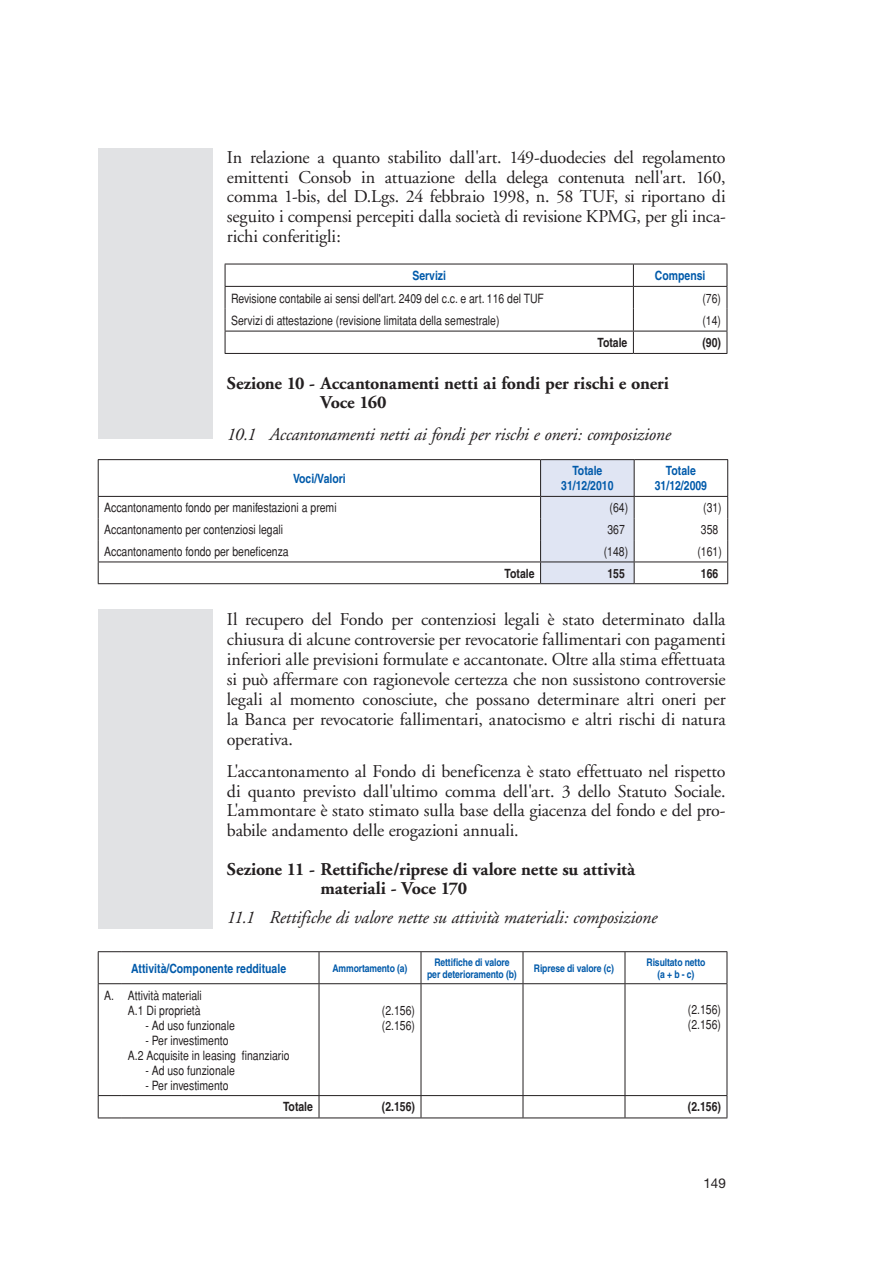
<style>
.page{position:relative;width:872px;height:1263px;background:#fff}
.page>*{position:absolute;margin:0;border:0;box-sizing:border-box;transform-origin:0 0}
.t1{font:18px/20px "Adobe Garamond";letter-spacing:-.01em;color:#231f20;text-align:justify}
.t2{font:700 18px/19.2px "Adobe Garamond";letter-spacing:-.005em;color:#231f20}
.t3{font:italic 18px "Adobe Garamond";letter-spacing:-.01em;color:#231f20}
.t4{font:13.5px "Helvetica Neue";color:#231f20}
.t5{font:condensed 12.75px/15px "Helvetica";color:#231f20}
.t6{font:700 condensed 12.75px/15px "Helvetica";color:#015aaa;text-align:center}
.t7{font:700 condensed 12.75px "Helvetica";color:#231f20}
.t8{font:700 condensed 10.5px/12px "Helvetica";letter-spacing:-.01em;color:#015aaa;text-align:center}
</style>
<div class="page">
<div style="left:98px;top:609px;width:115px;height:319px;background:#e1e2e4"></div>
<div style="left:98px;top:149px;width:115px;height:290px;background:#e1e2e4"></div>
<svg style="left:226px;top:265px;width:500px;height:88px"></svg>
<hr style="left:225px;top:264px;width:408px;height:1px;background:#231f20">
<hr style="left:633px;top:264px;width:94px;height:1px;background:#231f20">
<hr style="left:225px;top:286px;width:408px;height:1px;background:#231f20">
<hr style="left:633px;top:286px;width:94px;height:1px;background:#231f20">
<hr style="left:225px;top:331px;width:408px;height:1px;background:#231f20">
<svg style="left:225px;top:264px;width:1px;height:89px"></svg>
<hr style="left:633px;top:331px;width:94px;height:1px;background:#231f20">
<svg style="left:633px;top:264px;width:1px;height:89px"></svg>
<svg style="left:726px;top:264px;width:1px;height:89px"></svg>
<hr style="left:225px;top:353px;width:408px;height:1px;background:#231f20">
<hr style="left:633px;top:353px;width:94px;height:1px;background:#231f20">
<svg style="left:99px;top:460px;width:628px;height:102px"></svg>
<hr style="left:98px;top:459px;width:442px;height:1px;background:#231f20">
<hr style="left:98px;top:460px;width:1px;height:36px;background:#231f20">
<hr style="left:540px;top:459px;width:94px;height:1px;background:#231f20">
<hr style="left:634px;top:459px;width:94px;height:1px;background:#231f20">
<hr style="left:727px;top:460px;width:1px;height:36px;background:#231f20">
<hr style="left:98px;top:496px;width:442px;height:1px;background:#231f20">
<hr style="left:634px;top:496px;width:94px;height:1px;background:#231f20">
<hr style="left:98px;top:562px;width:442px;height:1px;background:#231f20">
<svg style="left:98px;top:497px;width:1px;height:86px"></svg>
<hr style="left:634px;top:562px;width:94px;height:1px;background:#231f20">
<svg style="left:540px;top:460px;width:95px;height:123px"></svg>
<svg style="left:727px;top:497px;width:1px;height:86px"></svg>
<hr style="left:98px;top:583px;width:442px;height:1px;background:#231f20">
<hr style="left:540px;top:583px;width:94px;height:1px;background:#231f20">
<hr style="left:634px;top:583px;width:94px;height:1px;background:#231f20">
<svg style="left:99px;top:952px;width:627px;height:165px"></svg>
<svg style="left:98px;top:951px;width:24px;height:1px"></svg>
<hr style="left:98px;top:952px;width:1px;height:31px;background:#231f20">
<hr style="left:122px;top:951px;width:197px;height:1px;background:#231f20">
<hr style="left:319px;top:951px;width:102px;height:1px;background:#231f20">
<hr style="left:319px;top:952px;width:1px;height:31px;background:#231f20">
<hr style="left:421px;top:951px;width:102px;height:1px;background:#231f20">
<hr style="left:420px;top:952px;width:1px;height:31px;background:#231f20">
<hr style="left:523px;top:951px;width:102px;height:1px;background:#231f20">
<hr style="left:522px;top:952px;width:1px;height:31px;background:#231f20">
<hr style="left:625px;top:951px;width:102px;height:1px;background:#231f20">
<hr style="left:624px;top:952px;width:1px;height:31px;background:#231f20">
<hr style="left:726px;top:952px;width:1px;height:31px;background:#231f20">
<svg style="left:98px;top:983px;width:24px;height:1px"></svg>
<hr style="left:98px;top:984px;width:1px;height:111px;background:#231f20">
<hr style="left:122px;top:983px;width:197px;height:1px;background:#231f20">
<hr style="left:319px;top:983px;width:102px;height:1px;background:#231f20">
<hr style="left:319px;top:984px;width:1px;height:111px;background:#231f20">
<hr style="left:421px;top:983px;width:102px;height:1px;background:#231f20">
<hr style="left:420px;top:984px;width:1px;height:111px;background:#231f20">
<hr style="left:523px;top:983px;width:102px;height:1px;background:#231f20">
<hr style="left:522px;top:984px;width:1px;height:111px;background:#231f20">
<hr style="left:625px;top:983px;width:102px;height:1px;background:#231f20">
<hr style="left:624px;top:984px;width:1px;height:111px;background:#231f20">
<hr style="left:726px;top:984px;width:1px;height:111px;background:#231f20">
<hr style="left:122px;top:1095px;width:197px;height:1px;background:#231f20">
<hr style="left:319px;top:1095px;width:102px;height:1px;background:#231f20">
<svg style="left:319px;top:1096px;width:1px;height:21px"></svg>
<hr style="left:421px;top:1095px;width:102px;height:1px;background:#231f20">
<svg style="left:420px;top:1096px;width:1px;height:21px"></svg>
<hr style="left:523px;top:1095px;width:102px;height:1px;background:#231f20">
<svg style="left:522px;top:1096px;width:1px;height:21px"></svg>
<hr style="left:625px;top:1095px;width:102px;height:1px;background:#231f20">
<svg style="left:624px;top:1096px;width:1px;height:21px"></svg>
<svg style="left:726px;top:1096px;width:1px;height:21px"></svg>
<svg style="left:98px;top:1095px;width:24px;height:23px"></svg>
<hr style="left:122px;top:1117px;width:197px;height:1px;background:#231f20">
<hr style="left:319px;top:1117px;width:102px;height:1px;background:#231f20">
<hr style="left:421px;top:1117px;width:102px;height:1px;background:#231f20">
<hr style="left:523px;top:1117px;width:102px;height:1px;background:#231f20">
<hr style="left:625px;top:1117px;width:102px;height:1px;background:#231f20">
<p class="t1" style="left:227px;top:148px;width:500px">In relazione a quanto stabilito dall'art. 149-duodecies del regolamento emittenti Consob in attuazione della delega contenuta nell'art. 160, comma 1-bis, del D.Lgs. 24 febbraio 1998, n. 58 TUF, si riportano di seguito i compensi percepiti dalla società di revisione KPMG, per gli inca&shy;richi conferitigli:</p>
<p class="t6" style="left:412px;top:268px;width:35px">Servizi</p>
<p class="t6" style="left:655px;top:268px;width:52px">Compensi</p>
<p class="t5" style="left:231px;top:290px;width:314px">Revisione contabile ai sensi dell'art. 2409 del c.c. e art. 116 del TUF</p>
<p class="t5" style="left:702px;top:290px;width:20px">(76)</p>
<p class="t5" style="left:231px;top:313px;width:270px">Servizi di attestazione (revisione limitata della semestrale)</p>
<p class="t5" style="left:702px;top:313px;width:20px">(14)</p>
<p class="t7" style="left:597px;top:335px;width:32px">Totale</p>
<p class="t7" style="left:702px;top:335px;width:20px">(90)</p>
<p class="t2" style="left:320px;top:374px;width:350px;text-indent:-94px">Sezione 10 - Accantonamenti netti ai fondi per rischi e oneri<br>Voce 160</p>
<p class="t3" style="left:227px;top:424px;width:445px">10.1 Accantonamenti netti ai fondi per rischi e oneri: composizione</p>
<p class="t6" style="left:293px;top:471px;width:54px">Voci/Valori</p>
<p class="t6" style="left:561px;top:463px;width:54px">Totale<br>31/12/2010</p>
<p class="t6" style="left:655px;top:463px;width:54px">Totale<br>31/12/2009</p>
<p class="t5" style="left:104px;top:500px;width:234px">Accantonamento fondo per manifestazioni a premi</p>
<p class="t5" style="left:609px;top:500px;width:20px">(64)</p>
<p class="t5" style="left:703px;top:500px;width:20px">(31)</p>
<p class="t5" style="left:104px;top:522px;width:180px">Accantonamento per contenziosi legali</p>
<p class="t5" style="left:607px;top:522px;width:19px">367</p>
<p class="t5" style="left:701px;top:522px;width:19px">358</p>
<p class="t5" style="left:104px;top:544px;width:186px">Accantonamento fondo per beneficenza</p>
<p class="t5" style="left:604px;top:544px;width:26px">(148)</p>
<p class="t5" style="left:697px;top:544px;width:26px">(161)</p>
<p class="t7" style="left:504px;top:565px;width:32px">Totale</p>
<p class="t7" style="left:607px;top:565px;width:19px">155</p>
<p class="t7" style="left:701px;top:565px;width:19px">166</p>
<p class="t1" style="left:227px;top:610px;width:500px">Il recupero del Fondo per contenziosi legali è stato determinato dalla chiusura di alcune controversie per revocatorie fallimentari con pagamenti inferiori alle previsioni formulate e accantonate. Oltre alla stima effettuata si può affermare con ragionevole certezza che non sussistono controversie legali al momento conosciute, che possano determinare altri oneri per la Banca per revocatorie fallimentari, anatocismo e altri rischi di natura operativa.</p>
<p class="t1" style="left:227px;top:761px;width:500px">L'accantonamento al Fondo di beneficenza è stato effettuato nel rispetto di quanto previsto dall'ultimo comma dell'art. 3 dello Statuto Sociale.<br>L'ammontare è stato stimato sulla base della giacenza del fondo e del pro&shy;babile andamento delle erogazioni annuali.</p>
<p class="t2" style="left:320px;top:860px;width:316px;text-indent:-94px">Sezione 11 - Rettifiche/riprese di valore nette su attività materiali - Voce 170</p>
<p class="t3" style="left:227px;top:908px;width:432px">11.1 Rettifiche di valore nette su attività materiali: composizione</p>
<p class="t6" style="left:131px;top:960px;width:157px">Attività/Componente reddituale</p>
<p class="t8" style="left:332px;top:962px;width:76px">Ammortamento (a)</p>
<p class="t8" style="left:427px;top:956px;width:91px">Rettifiche di valore per deterioramento (b)</p>
<p class="t8" style="left:534px;top:962px;width:82px">Riprese di valore (c)</p>
<p class="t8" style="left:646px;top:956px;width:60px">Risultato netto (a + b - c)</p>
<p class="t5" style="left:104px;top:987px;width:99px;text-align:right">A. Attività materiali<br>A.1 Di proprietà</p>
<p class="t5" style="left:145px;top:1017px;width:91px">- Ad uso funzionale</p>
<p class="t5" style="left:128px;top:1032px;width:163px;text-indent:17px">- Per investimento<br>A.2 Acquisite in leasing finanziario</p>
<p class="t5" style="left:145px;top:1062px;width:91px">- Ad uso funzionale</p>
<p class="t5" style="left:145px;top:1077px;width:85px">- Per investimento</p>
<p class="t5" style="left:382px;top:1002px;width:35px">(2.156) (2.156)</p>
<p class="t5" style="left:688px;top:1002px;width:35px">(2.156) (2.156)</p>
<p class="t7" style="left:283px;top:1099px;width:32px">Totale</p>
<p class="t7" style="left:382px;top:1099px;width:35px">(2.156)</p>
<p class="t7" style="left:688px;top:1099px;width:35px">(2.156)</p>
<p class="t4" style="left:703px;top:1175px;width:24px">149</p>
</div>
